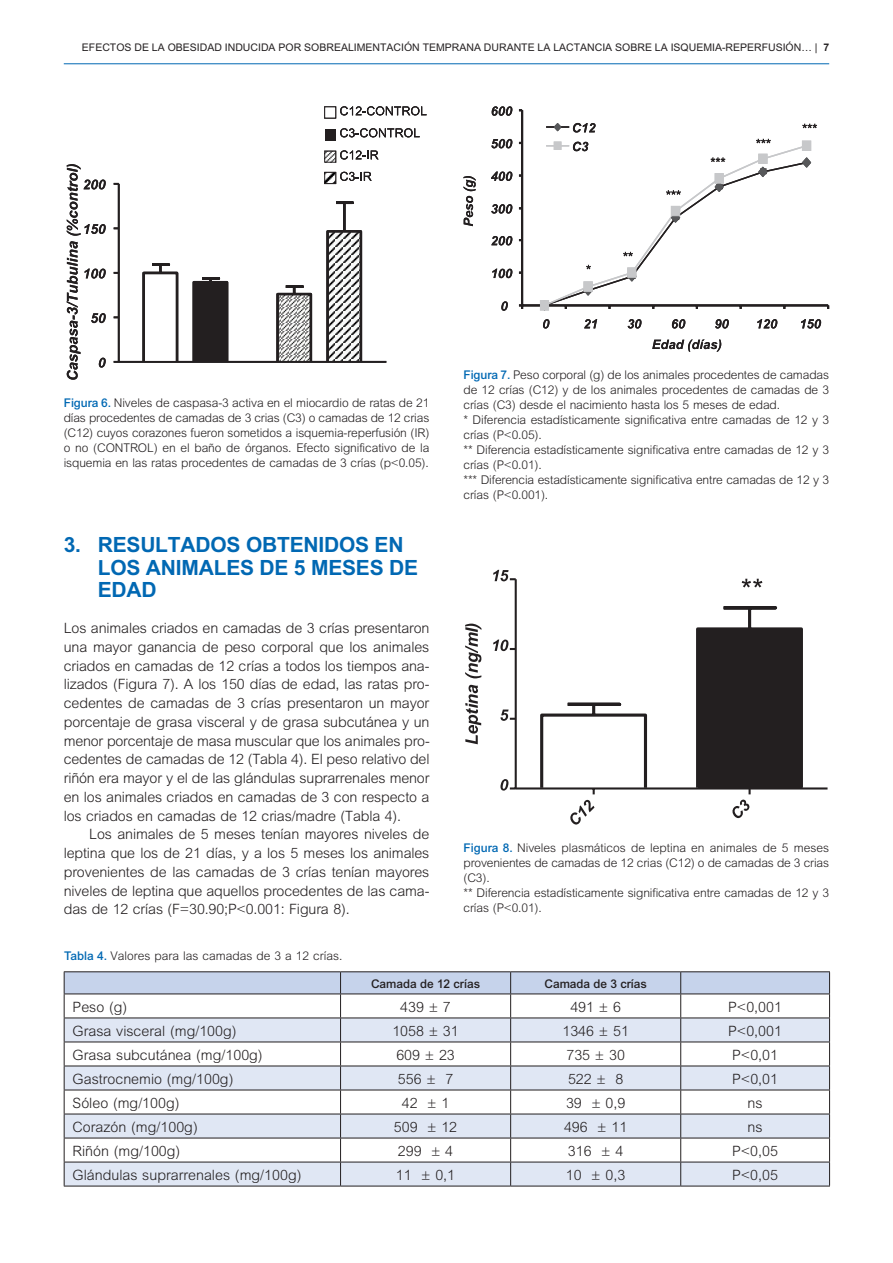
<style>
.page{position:relative;width:893px;height:1263px;background:#fff}
.page>*{position:absolute;margin:0;border:0;box-sizing:border-box;transform-origin:0 0}
.t1{font:700 21px "M Arial";letter-spacing:-.01em;color:#0168b3}
.t2{font:300 14.25px/18.8px "M Arial";color:#231f20;text-align:justify}
.t3{font:300 12px/15px "M Arial";letter-spacing:-.01em;color:#231f20}
.t4{font:500 12px "Arial";color:#231f20}
.t5{font:10.5px "M Arial";color:#231f20}
.s1{font-weight:700}
.s2{font-family:"Arial";font-weight:500;color:#0168b3}
</style>
<div class="page">
<hr style="left:64px;top:63px;width:765px;height:1px;background:#0168b3">
<svg style="left:141px;top:263px;width:39px;height:98px"></svg>
<svg style="left:191px;top:277px;width:39px;height:84px;background:#383435"></svg>
<svg style="left:275px;top:285px;width:38px;height:76px"></svg>
<svg style="left:325px;top:201px;width:38px;height:160px"></svg>
<hr style="left:119px;top:361px;width:267px;height:2px;background:#231f20">
<hr style="left:118px;top:184px;width:2px;height:178px;background:#231f20">
<svg style="left:67px;top:164px;width:39px;height:216px"></svg>
<div style="left:324px;top:106px;width:12px;height:12px;background:#fff;border:1px solid #231f20"></div>
<svg style="left:340px;top:106px;width:87px;height:9px"></svg>
<div style="left:325px;top:129px;width:11px;height:11px;background:#231f20"></div>
<svg style="left:340px;top:128px;width:80px;height:9px"></svg>
<svg style="left:324px;top:151px;width:12px;height:12px"></svg>
<svg style="left:340px;top:150px;width:38px;height:9px"></svg>
<svg style="left:324px;top:172px;width:12px;height:12px"></svg>
<svg style="left:340px;top:172px;width:32px;height:9px"></svg>
<hr style="left:521px;top:110px;width:2px;height:195px;background:#231f20">
<hr style="left:522px;top:304px;width:306px;height:2px;background:#231f20">
<svg style="left:519px;top:304px;width:4px;height:5px"></svg>
<svg style="left:501px;top:301px;width:7px;height:10px"></svg>
<svg style="left:492px;top:269px;width:20px;height:9px"></svg>
<svg style="left:491px;top:236px;width:21px;height:9px"></svg>
<svg style="left:491px;top:204px;width:21px;height:10px"></svg>
<svg style="left:491px;top:171px;width:21px;height:10px"></svg>
<svg style="left:491px;top:139px;width:21px;height:9px"></svg>
<svg style="left:492px;top:106px;width:20px;height:10px"></svg>
<svg style="left:543px;top:319px;width:7px;height:10px"></svg>
<svg style="left:584px;top:319px;width:13px;height:9px"></svg>
<svg style="left:628px;top:319px;width:13px;height:10px"></svg>
<svg style="left:672px;top:319px;width:13px;height:10px"></svg>
<svg style="left:715px;top:319px;width:14px;height:10px"></svg>
<svg style="left:757px;top:319px;width:20px;height:10px"></svg>
<svg style="left:801px;top:319px;width:20px;height:10px"></svg>
<svg style="left:652px;top:339px;width:69px;height:13px"></svg>
<svg style="left:463px;top:176px;width:13px;height:50px"></svg>
<hr style="left:546px;top:126px;width:23px;height:2px;background:#231f20">
<svg style="left:553px;top:123px;width:9px;height:9px"></svg>
<svg style="left:573px;top:123px;width:23px;height:10px"></svg>
<svg style="left:802px;top:124px;width:15px;height:4px"></svg>
<svg style="left:540px;top:139px;width:272px;height:172px"></svg>
<hr style="left:516px;top:787px;width:311px;height:2px;background:#231f20">
<svg style="left:539px;top:702px;width:110px;height:122px"></svg>
<svg style="left:694px;top:606px;width:110px;height:213px"></svg>
<hr style="left:515px;top:579px;width:2px;height:209px;background:#231f20">
<svg style="left:500px;top:779px;width:16px;height:11px"></svg>
<svg style="left:500px;top:709px;width:15px;height:12px"></svg>
<svg style="left:493px;top:639px;width:22px;height:12px"></svg>
<svg style="left:493px;top:570px;width:23px;height:11px"></svg>
<svg style="left:742px;top:579px;width:20px;height:8px"></svg>
<svg style="left:465px;top:685px;width:16px;height:59px"></svg>
<svg style="left:465px;top:624px;width:16px;height:54px"></svg>
<hr style="left:64px;top:971px;width:277px;height:1px;background:#231f20">
<hr style="left:341px;top:971px;width:170px;height:1px;background:#231f20">
<hr style="left:511px;top:971px;width:170px;height:1px;background:#231f20">
<hr style="left:681px;top:971px;width:149px;height:1px;background:#231f20">
<svg style="left:64px;top:972px;width:766px;height:214px"></svg>
<hr style="left:64px;top:1186px;width:277px;height:1px;background:#231f20">
<hr style="left:341px;top:1186px;width:170px;height:1px;background:#231f20">
<hr style="left:511px;top:1186px;width:170px;height:1px;background:#231f20">
<hr style="left:681px;top:1186px;width:149px;height:1px;background:#231f20">
<p class="t5" style="left:82px;top:41px;width:749px">EFECTOS DE LA OBESIDAD INDUCIDA POR SOBREALIMENTACIÓN TEMPRANA DURANTE LA LACTANCIA SOBRE LA ISQUEMIA-REPERFUSIÓN… | <span class="s1">7</span></p>
<p class="t3" style="left:64px;top:396px;width:367px;text-align:justify"><span class="s2">Figura 6.</span> N iveles de caspasa-3 activa en el miocardio de ratas de 21 días procedentes de camadas de 3 crias (C3) o camadas de 12 crias (C12) cuyos corazones fueron sometidos a isquemia-reperfusión (IR) o no (CONTROL</p>
<p class="t3" style="left:64px;top:441px;width:367px;text-align:right">) en el baño de órganos. Efecto significativo de la<br>isquemia en las ratas procedentes de camadas de 3 crías (p&lt;0.05).</p>
<h1 class="t1" style="left:64px;top:533px;width:64px">3. RESULT</h1>
<h1 class="t1" style="left:181px;top:533px;width:31px">ADOS</h1>
<h1 class="t1" style="left:246px;top:533px;width:46px">OBTENIDOS</h1>
<h1 class="t1" style="left:375px;top:533px;width:14px">EN</h1>
<h1 class="t1" style="left:98px;top:555px;width:15px">LOS</h1>
<h1 class="t1" style="left:146px;top:555px;width:82px">ANIMALES</h1>
<h1 class="t1" style="left:260px;top:555px;width:67px">DE 5 MESES</h1>
<h1 class="t1" style="left:389px;top:555px;width:15px">DE</h1>
<h1 class="t1" style="left:98px;top:578px;width:58px">EDAD</h1>
<p class="t2" style="left:64px;top:619px;width:367px">Los animales criados en camadas de 3 crías presentaron una mayor ganancia de peso corporal que los animales criados en camadas de 12 crías a todos los tiempos ana&shy;lizados (Figura 7). A los 150 días de edad, las ratas pro&shy;cedentes de camadas de 3 crías presentaron un mayor porcentaje de grasa visceral y de grasa subcutánea y un menor porcentaje de masa muscular que los animales pro&shy;cedentes de camadas de 12 (Tabla 4). El peso relativo del riñón era mayor y el de las glándulas suprarrenales menor en los animales criados en camadas de 3 con respecto a los criados en camadas de 12 crias/madre (Tabla 4).</p>
<p class="t2" style="left:64px;top:825px;width:367px;text-indent:26px">Los animales de 5 meses tenían mayores niveles de leptina que los de 21 días, y a los 5 meses los animales provenientes de las camadas de 3 crías tenían mayores niveles de leptina que aquellos procedentes de las cama&shy;das de 12 crías (F=30.90;P&lt;0.001: Figura 8).</p>
<p class="t3" style="left:64px;top:948px;width:280px"><span class="s2">Tabla 4.</span> Valores para las camadas de 3 a 12 crías.</p>
<p class="t3" style="left:463px;top:368px;width:367px"><span class="s2">Figura 7.</span> Peso corporal (g) de los animales procedentes de camadas de 12 crías (C12) y de los animales procedentes de camadas de 3 crías (C3) desde el nacimiento hasta los 5 meses de edad.<br>* Diferencia estadísticamente significativa entre camadas de 12 y 3 crías (P&lt;0.05).<br>** Diferencia estadísticamente significativa entre camadas de 12 y 3 crías (P&lt;0.01).<br>*** Diferencia estadísticamente significativa entre camadas de 12 y 3 crías (P&lt;0.001).</p>
<p class="t3" style="left:463px;top:840px;width:367px"><span class="s2">Figura 8.</span> N iveles plasmáticos de leptina en animales de 5 meses provenientes de camadas de 12 crias (C12) o de camadas de 3 crias (C3).<br>** Diferencia estadísticamente significativa entre camadas de 12 y 3 crías (P&lt;0.01).</p>
<p class="t4" style="left:371px;top:976px;width:111px">Camada de 12 crías</p>
<p class="t4" style="left:544px;top:976px;width:104px">Camada de 3 crías</p>
<p class="t2" style="left:73px;top:997px;width:56px">Peso (g)</p>
<p class="t2" style="left:400px;top:997px;width:52px">439 ± 7</p>
<p class="t2" style="left:570px;top:997px;width:52px">491 ± 6</p>
<p class="t2" style="left:728px;top:997px;width:55px">P&lt;0,001</p>
<p class="t2" style="left:73px;top:1021px;width:165px">Grasa visceral (mg/100g)</p>
<p class="t2" style="left:392px;top:1021px;width:68px">1058 ± 31</p>
<p class="t2" style="left:562px;top:1021px;width:68px">1346 ± 51</p>
<p class="t2" style="left:728px;top:1021px;width:55px">P&lt;0,001</p>
<p class="t2" style="left:73px;top:1045px;width:192px">Grasa subcutánea (mg/100g)</p>
<p class="t2" style="left:396px;top:1045px;width:60px">609 ± 23</p>
<p class="t2" style="left:566px;top:1045px;width:60px">735 ± 30</p>
<p class="t2" style="left:732px;top:1045px;width:47px">P&lt;0,01</p>
<p class="t2" style="left:73px;top:1069px;width:162px">Gastrocnemio (mg/100g)</p>
<p class="t2" style="left:398px;top:1069px;width:57px">556 ± 7</p>
<p class="t2" style="left:568px;top:1069px;width:57px">522 ± 8</p>
<p class="t2" style="left:732px;top:1069px;width:47px">P&lt;0,01</p>
<p class="t2" style="left:73px;top:1093px;width:108px">Sóleo (mg/100g)</p>
<p class="t2" style="left:402px;top:1093px;width:49px">42 ± 1</p>
<p class="t2" style="left:566px;top:1093px;width:61px">39 ± 0,9</p>
<p class="t2" style="left:748px;top:1093px;width:17px">ns</p>
<p class="t2" style="left:73px;top:1117px;width:127px">Corazón (mg/100g)</p>
<p class="t2" style="left:394px;top:1117px;width:65px">509 ± 12</p>
<p class="t2" style="left:564px;top:1117px;width:65px">496 ± 11</p>
<p class="t2" style="left:748px;top:1117px;width:17px">ns</p>
<p class="t2" style="left:73px;top:1141px;width:109px">Riñón (mg/100g)</p>
<p class="t2" style="left:398px;top:1141px;width:57px">299 ± 4</p>
<p class="t2" style="left:568px;top:1141px;width:57px">316 ± 4</p>
<p class="t2" style="left:732px;top:1141px;width:47px">P&lt;0,05</p>
<p class="t2" style="left:73px;top:1165px;width:230px">Glándulas suprarrenales (mg/100g)</p>
<p class="t2" style="left:396px;top:1165px;width:61px">11 ± 0,1</p>
<p class="t2" style="left:566px;top:1165px;width:61px">10 ± 0,3</p>
<p class="t2" style="left:732px;top:1165px;width:47px">P&lt;0,05</p>
</div>
